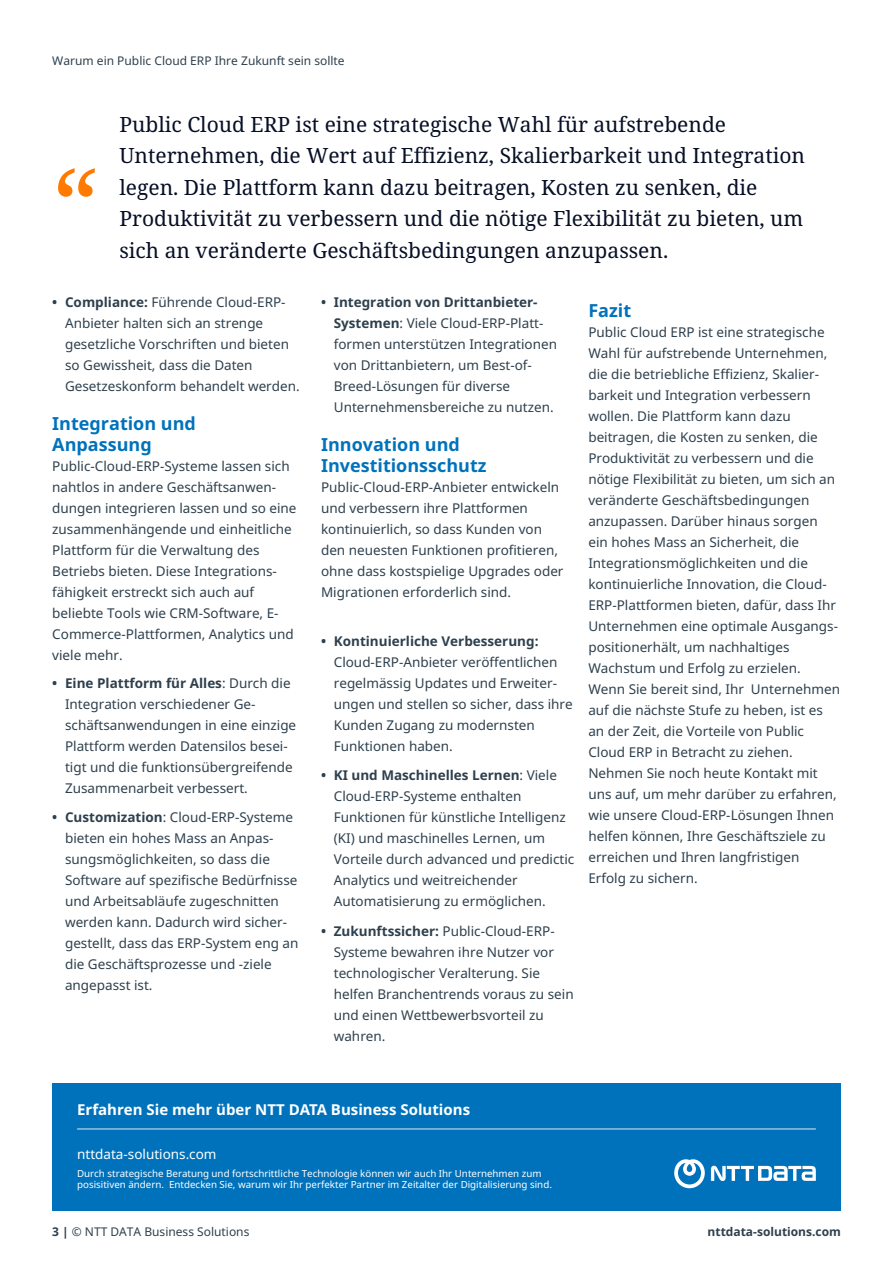
<style>
.page{position:relative;width:893px;height:1263px;background:#fff}
.page>*{position:absolute;margin:0;border:0;box-sizing:border-box;transform-origin:0 0}
.QUOTATION_TEXT_16pt{font:21px/31.5px "Noto Serif";color:#070f26}
.BODY_TEXT_9pt{font:700 18px/21px "Noto Sans";color:#0072bc}
.HEADING_4_10pt{font:700 15px "Noto Sans";color:#fff}
.BODY_TEXT_9pt-2{font:13.5px/21px "Noto Sans";color:#2e404d}
.FOOTER_TEXT_5_5pt{font:13.5px "Noto Sans";color:#fff}
.t1{font:12px "Noto Sans";color:#2e404d}
.t2{font:700 12px "Noto Sans";color:#2e404d}
.FOOTER_TEXT_5_5pt-2{font:9.75px/11.2px "Noto Sans";color:#fff}
.s1{font-weight:700}
</style>
<div class="page">
<svg style="left:58px;top:168px;width:37px;height:29px"></svg>
<div style="left:52px;top:1083px;width:789px;height:128px;background:#0072bc"></div>
<hr style="left:77px;top:1129px;width:739px;height:1px;background:#e8e8e8">
<svg style="left:674px;top:1159px;width:31px;height:29px"></svg>
<svg style="left:711px;top:1166px;width:105px;height:15px"></svg>
<p class="t1" style="left:52px;top:54px;width:294px">Warum ein Public Cloud ERP Ihre Zukunft sein sollte</p>
<p class="QUOTATION_TEXT_16pt" style="left:119px;top:109px;width:687px">Public Cloud ERP ist eine strategische Wahl für aufstrebende Unternehmen, die Wert auf Effizienz, Skalierbarkeit und Integration legen. Die Plattform kann dazu beitragen, Kosten zu senken, die Produktivität zu verbessern und die nötige Flexibilität zu bieten, um sich an veränderte Geschäftsbedingungen anzupassen.</p>
<p class="BODY_TEXT_9pt-2" style="left:65px;top:292px;width:236px;text-indent:-13px"><span class="s1">• Compliance:</span> Führende Cloud-ERP-Anbieter halten sich an strenge gesetzliche Vorschriften und bieten so Gewissheit, dass die Daten Gesetzeskonform behandelt werden.</p>
<p class="BODY_TEXT_9pt" style="left:52px;top:413px;width:145px">Integration und<br>Anpassung</p>
<p class="BODY_TEXT_9pt-2" style="left:52px;top:456px;width:246px">Public-Cloud-ERP-Systeme lassen sich nahtlos in andere Geschäftsanwen&shy;dungen integrieren lassen und so eine zusammenhängende und einheitliche Plattform für die Verwaltung des Betriebs bieten. Diese Integrations&shy;fähigkeit erstreckt sich auch auf beliebte Tools wie CRM-Software, E-Commerce-Plattformen, Analytics und viele mehr.</p>
<p class="BODY_TEXT_9pt-2" style="left:65px;top:672px;width:233px;text-indent:-13px"><span class="s1">• Eine Plattform für Alles</span>: Durch die Integration verschiedener Ge&shy;schäftsanwendungen in eine einzige Plattform werden Datensilos besei&shy;tigt und die funktionsübergreifende Zusammenarbeit verbessert.</p>
<p class="BODY_TEXT_9pt-2" style="left:65px;top:807px;width:235px;text-indent:-13px"><span class="s1">• Customization</span>: Cloud-ERP-Systeme bieten ein hohes Mass an Anpas&shy;sungsmöglichkeiten, so dass die<br>Software auf spezifische Bedürfnisse und Arbeitsabläufe zugeschnitten werden kann. Dadurch wird sicher&shy;gestellt, dass das ERP-System eng an die Geschäftsprozesse und -ziele angepasst ist.</p>
<p class="BODY_TEXT_9pt-2" style="left:334px;top:292px;width:225px;text-indent:-13px"><span class="s1">• Integration von Drittanbieter-Systemen</span>: Viele Cloud-ERP-Platt&shy;formen unterstützen Integrationen von Drittanbietern, um Best-of-Breed-Lösungen für diverse Unternehmensbereiche zu nutzen.</p>
<p class="BODY_TEXT_9pt" style="left:321px;top:434px;width:167px">Innovation und<br>Investitionsschutz</p>
<p class="BODY_TEXT_9pt-2" style="left:321px;top:477px;width:244px">Public-Cloud-ERP-Anbieter entwickeln und verbessern ihre Plattformen kontinuierlich, so dass Kunden von den neuesten Funktionen profitieren, ohne dass kostspielige Upgrades oder Migrationen erforderlich sind.</p>
<p class="BODY_TEXT_9pt-2" style="left:334px;top:630px;width:240px;text-indent:-13px"><span class="s1">• Kontinuierliche Verbesserung:<br></span>Cloud-ERP-Anbieter veröffentlichen regelmässig Updates und Erweiter&shy;ungen und stellen so sicher, dass ihre<br>Kunden Zugang zu modernsten<br>Funktionen haben.</p>
<p class="BODY_TEXT_9pt-2" style="left:334px;top:765px;width:242px;text-indent:-13px"><span class="s1">• KI und Maschinelles Lernen</span>: Viele Cloud-ERP-Systeme enthalten Funktionen für künstliche Intelligenz (KI) und maschinelles Lernen, um Vorteile durch advanced und predictic Analytics und weitreichender Automatisierung zu ermöglichen.</p>
<p class="BODY_TEXT_9pt-2" style="left:334px;top:920px;width:241px;text-indent:-13px"><span class="s1">• Zukunftssicher:</span> Public-Cloud-ERP-<br>Systeme bewahren ihre Nutzer vor technologischer Veralterung. Sie helfen Branchentrends voraus zu sein und einen Wettbewerbsvorteil zu wahren.</p>
<p class="BODY_TEXT_9pt" style="left:588px;top:300px;width:44px">Fazit</p>
<p class="BODY_TEXT_9pt-2" style="left:588px;top:322px;width:253px">Public Cloud ERP ist eine strategische Wahl für aufstrebende Unternehmen, die die betriebliche Effizienz, Skalier&shy;barkeit und Integration verbessern wollen. Die Plattform kann dazu beitragen, die Kosten zu senken, die Produktivität zu verbessern und die nötige Flexibilität zu bieten, um sich an veränderte Geschäftsbedingungen anzupassen. Darüber hinaus sorgen ein hohes Mass an Sicherheit, die Integrationsmöglichkeiten und die kontinuierliche Innovation, die Cloud-ERP-Plattformen bieten, dafür, dass Ihr Unternehmen eine optimale Ausgangs&shy;positionerhält, um nachhaltiges Wachstum und Erfolg zu erzielen.<br>Wenn Sie bereit sind, Ihr Unternehmen auf die nächste Stufe zu heben, ist es an der Zeit, die Vorteile von Public Cloud ERP in Betracht zu ziehen.<br>Nehmen Sie noch heute Kontakt mit uns auf, um mehr darüber zu erfahren, wie unsere Cloud-ERP-Lösungen Ihnen helfen können, Ihre Geschäftsziele zu erreichen und Ihren langfristigen Erfolg zu sichern.</p>
<p class="HEADING_4_10pt" style="left:77px;top:1101px;width:394px">Erfahren Sie mehr über NTT DATA Business Solutions</p>
<p class="FOOTER_TEXT_5_5pt" style="left:77px;top:1147px;width:141px">nttdata-solutions.com</p>
<p class="FOOTER_TEXT_5_5pt-2" style="left:77px;top:1168px;width:476px">Durch strategische Beratung und fortschrittliche Technologie können wir auch Ihr Unternehmen zum posisitiven ändern. Entdecken Sie, warum wir Ihr perfekter Partner im Zeitalter der Digitalisierung sind.</p>
<p class="t1" style="left:52px;top:1225px;width:199px"><span class="s1">3 |</span> © NTT DATA Business Solutions</p>
<p class="t2" style="left:708px;top:1225px;width:135px">nttdata-solutions.com</p>
</div>
